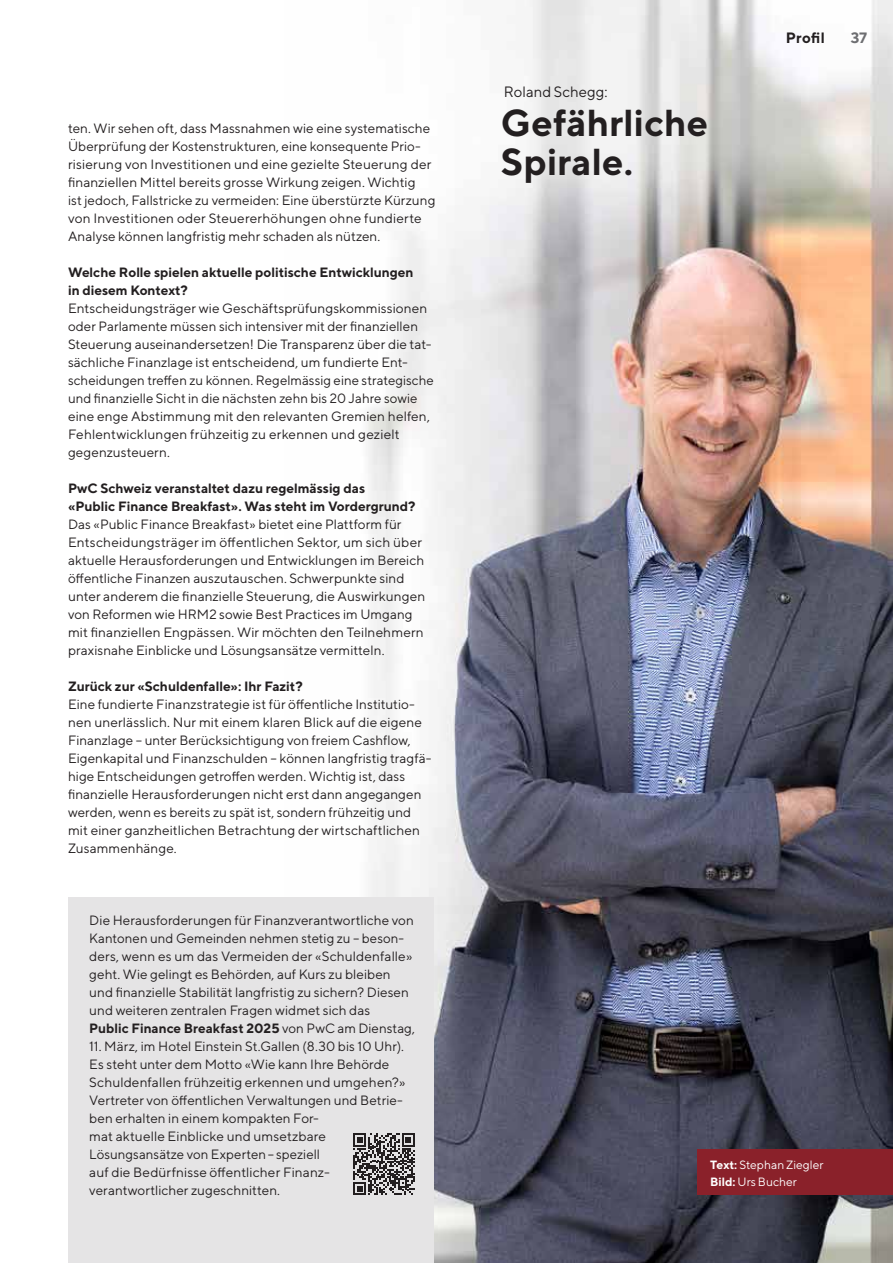
<style>
.page{position:relative;width:893px;height:1263px;background:#fff}
.page>*{position:absolute;margin:0;border:0;box-sizing:border-box;transform-origin:0 0}
.t1{font:700 37.5px/39px "TT Norms";letter-spacing:.005em;color:#231f20}
.t2{font:15px "TT Norms";letter-spacing:.005em;color:#231f20}
.t3{font:700 15px "TT Norms";color:#231f20}
.t4{font:700 15px "TT Norms";color:#6d6e71}
.t5{font:13.5px/18px "TT Norms";letter-spacing:.005em;color:#231f20}
.t6{font:700 13.5px/18px "TT Norms";letter-spacing:-.005em;color:#231f20}
.t7{font:12px/17.2px "TT Norms";color:#fff}
.s1{font-weight:700}
</style>
<div class="page">
<img style="left:367px;top:0;width:526px;height:1263px">
<div style="left:68px;top:897px;width:366px;height:366px;background:#e5e4e5"></div>
<svg style="left:353px;top:1133px;width:62px;height:62px"></svg>
<div style="left:697px;top:1149px;width:196px;height:46px;background:#8a212a"></div>
<p class="t5" style="left:68px;top:118px;width:369px">ten. Wir sehen oft, dass Massnahmen wie eine systematische Überprüfung der Kostenstrukturen, eine konsequente Prio&shy;risierung von Investitionen und eine gezielte Steuerung der finanziellen Mittel bereits grosse Wirkung zeigen. Wichtig<br>ist jedoch, Fallstricke zu vermeiden: Eine überstürzte Kürzung von Investitionen oder Steuererhöhungen ohne fundierte Analyse können langfristig mehr schaden als nützen.</p>
<p class="t6" style="left:68px;top:262px;width:347px">Welche Rolle spielen aktuelle politische Entwicklungen in diesem Kontext?</p>
<p class="t5" style="left:68px;top:298px;width:367px">Entscheidungsträger wie Geschäftsprüfungskommissionen oder Parlamente müssen sich intensiver mit der finanziellen Steuerung auseinandersetzen! Die Transparenz über die tat&shy;sächliche Finanzlage ist entscheidend, um fundierte Ent&shy;scheidungen treffen zu können. Regelmässig eine strategische und finanzielle Sicht in die nächsten zehn bis 20 Jahre sowie eine enge Abstimmung mit den relevanten Gremien helfen, Fehlentwicklungen frühzeitig zu erkennen und gezielt gegenzusteuern.</p>
<p class="t6" style="left:68px;top:478px;width:349px">PwC Schweiz veranstaltet dazu regelmässig das «Public Finance Breakfast». Was steht im Vordergrund?</p>
<p class="t5" style="left:68px;top:514px;width:359px">Das «Public Finance Breakfast» bietet eine Plattform für Entscheidungsträger im öffentlichen Sektor, um sich über aktuelle Herausforderungen und Entwicklungen im Bereich öffentliche Finanzen auszutauschen. Schwerpunkte sind unter anderem die finanzielle Steuerung, die Auswirkungen von Reformen wie HRM2 sowie Best Practices im Umgang mit finanziellen Engpässen. Wir möchten den Teilnehmern praxisnahe Einblicke und Lösungsansätze vermitteln.</p>
<p class="t6" style="left:68px;top:676px;width:236px">Zurück zur «Schuldenfalle»: Ihr Fazit?</p>
<p class="t5" style="left:68px;top:694px;width:365px">Eine fundierte Finanzstrategie ist für öffentliche Institutio&shy;nen unerlässlich. Nur mit einem klaren Blick auf die eigene Finanzlage – unter Berücksichtigung von freiem Cashflow, Eigenkapital und Finanzschulden – können langfristig tragfä&shy;hige Entscheidungen getroffen werden. Wichtig ist, dass finanzielle Herausforderungen nicht erst dann angegangen werden, wenn es bereits zu spät ist, sondern frühzeitig und mit einer ganzheitlichen Betrachtung der wirtschaftlichen Zusammenhänge.</p>
<p class="t5" style="left:89px;top:910px;width:327px">Die Herausforderungen für Finanzverantwortliche von Kantonen und Gemeinden nehmen stetig zu – beson&shy;ders, wenn es um das Vermeiden der «Schuldenfalle» geht. Wie gelingt es Behörden, auf Kurs zu bleiben und finanzielle Stabilität langfristig zu sichern? Diesen und weiteren zentralen Fragen widmet sich das<br><span class="s1">Public Finance Breakfast 2025</span> von PwC am Dienstag,</p>
<p class="t5" style="left:89px;top:1036px;width:318px">11. März, im Hotel Einstein St.Gallen (8.30 bis 10 Uhr).<br>Es steht unter dem Motto «Wie kann Ihre Behörde Schuldenfallen frühzeitig erkennen und umgehen?» Vertreter von öffentlichen Verwaltungen und Betrie&shy;ben erhalten in einem kompakten For-<br>mat aktuelle Einblicke und umsetzbare Lösungsansätze von Experten – speziell<br>auf die Bedürfnisse öffentlicher Finanz&shy;verantwortlicher zugeschnitten.</p>
<p class="t2" style="left:504px;top:82px;width:105px">Roland Schegg:</p>
<h1 class="t1" style="left:501px;top:102px;width:209px">Gefährliche<br>Spirale.</h1>
<p class="t3" style="left:786px;top:28px;width:40px">Profil</p>
<p class="t4" style="left:851px;top:28px;width:18px">37</p>
<p class="t7" style="left:710px;top:1156px;width:115px"><span class="s1">Text:</span> Stephan Ziegler<br><span class="s1">Bild:</span> Urs Bucher</p>
</div>
